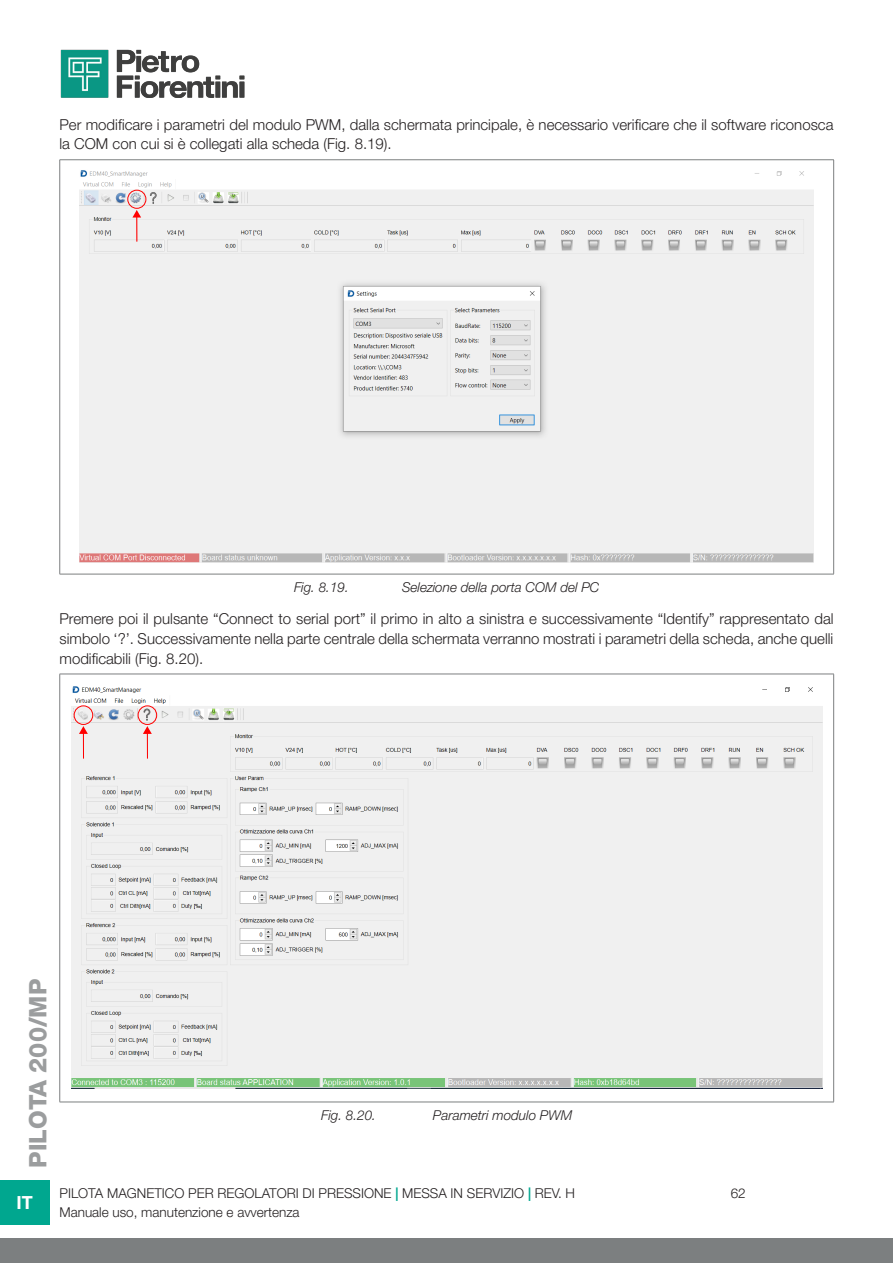
<style>
.page{position:relative;width:893px;height:1263px;background:#fff}
.page>*{position:absolute;margin:0;border:0;box-sizing:border-box;transform-origin:0 0}
.t1{font:800 24px "Helvetica Neue LT Pro";color:#9b9d9e}
.t2{font:700 18px "Helvetica Neue LT Pro";color:#fff}
.Corpo_Testo_Helvetica_Neue_LT_Pro_45_Lig{font:300 15px/19.5px "Helvetica Neue LT Pro";color:#231f20}
.t3{font:300 13.5px "Helvetica Neue LT Pro";color:#231f20}
.t4{font:italic 300 13.5px "Helvetica Neue LT Pro";color:#231f20}
.s1{font-weight:700;color:#00a78f}
</style>
<div class="page">
<img style="left:60px;top:49px;width:185px;height:49px">
<div style="left:0;top:1238px;width:893px;height:25px;background:#7c7f80"></div>
<div style="left:0;top:1180px;width:50px;height:45px;background:#00a78f"></div>
<hr style="left:60px;top:159px;width:774px;height:1px;background:#7c7f80">
<hr style="left:59px;top:160px;width:1px;height:414px;background:#7c7f80">
<hr style="left:833px;top:160px;width:1px;height:414px;background:#7c7f80">
<hr style="left:60px;top:574px;width:774px;height:1px;background:#7c7f80">
<img style="left:80px;top:170px;width:733px;height:392px">
<div style="left:127px;top:190px;width:19px;height:19px;border:1px solid #f00;border-radius:50%"></div>
<svg style="left:132px;top:210px;width:9px;height:32px"></svg>
<hr style="left:60px;top:674px;width:774px;height:1px;background:#7c7f80">
<hr style="left:59px;top:674px;width:1px;height:428px;background:#7c7f80">
<hr style="left:833px;top:674px;width:1px;height:428px;background:#7c7f80">
<hr style="left:60px;top:1102px;width:774px;height:1px;background:#7c7f80">
<img style="left:71px;top:686px;width:752px;height:403px">
<div style="left:74px;top:705px;width:19px;height:20px;border:1px solid #f00;border-radius:50%"></div>
<svg style="left:79px;top:726px;width:9px;height:32px"></svg>
<div style="left:138px;top:705px;width:19px;height:20px;border:1px solid #f00;border-radius:50%"></div>
<svg style="left:143px;top:726px;width:9px;height:32px"></svg>
<p class="Corpo_Testo_Helvetica_Neue_LT_Pro_45_Lig" style="left:60px;top:114px;width:775px">Per modificare i parametri del modulo PWM, dalla schermata principale, è necessario verificare che il software riconosca la COM con cui si è collegati alla scheda (Fig. 8.19).</p>
<p class="t4" style="left:294px;top:579px;width:56px">Fig. 8.19.</p>
<p class="t4" style="left:402px;top:579px;width:199px">Selezione della porta COM del PC</p>
<p class="Corpo_Testo_Helvetica_Neue_LT_Pro_45_Lig" style="left:60px;top:609px;width:775px;text-align:justify">Premere poi il pulsante “Connect to serial port” il primo in alto a sinistra e successivamente “Identify” rappresentato dal simbolo ‘?’. Successivamente nella parte centrale della schermata verranno mostrati i parametri della scheda, anche quelli modificabili (Fig. 8.20).</p>
<h1 class="t1" style="left:24px;top:1168px;width:190px;rotate:-90deg">PILOTA 200/MP</h1>
<p class="t2" style="left:17px;top:1191px;width:18px">IT</p>
<p class="t4" style="left:321px;top:1107px;width:56px">Fig. 8.20.</p>
<p class="t4" style="left:433px;top:1107px;width:141px">Parametri modulo PWM</p>
<p class="t3" style="left:60px;top:1185px;width:517px">PILOTA MAGNETICO PER REGOLATORI DI PRESSIONE <span class="s1">|</span> MESSA IN SERVIZIO <span class="s1">|</span> REV. H</p>
<p class="t3" style="left:60px;top:1204px;width:242px">Manuale uso, manutenzione e avvertenza</p>
<p class="t3" style="left:731px;top:1185px;width:17px">62</p>
</div>
